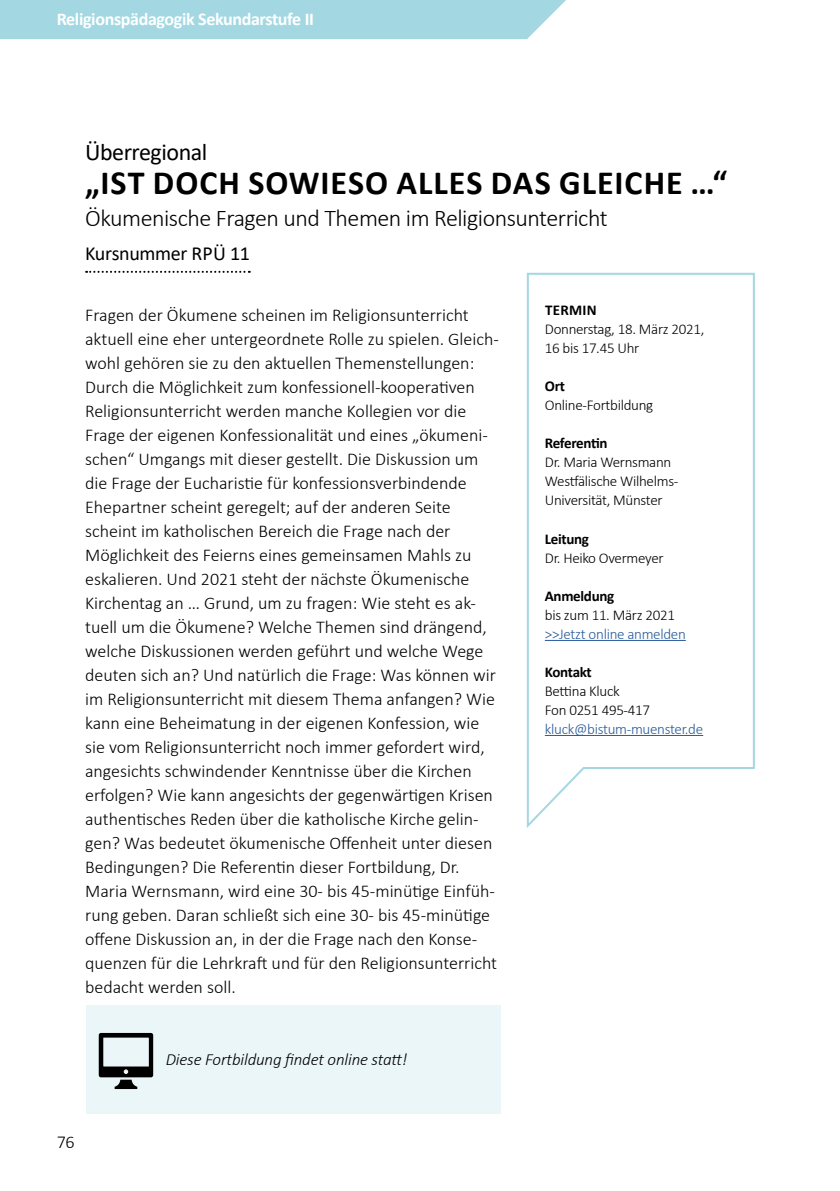
<style>
.page{position:relative;width:840px;height:1191px;background:#fff}
.page>*{position:absolute;margin:0;border:0;box-sizing:border-box;transform-origin:0 0}
.t1{font:700 34px "Calibri";letter-spacing:.03em;color:#000}
.t2{font:300 24px "Calibri";letter-spacing:-.02em;color:#000}
.t3{font:24px "Calibri";letter-spacing:-.02em;color:#000}
.t4{font:20px "Calibri";letter-spacing:-.02em;color:#000}
.t5{font:300 18px/24px "Calibri";color:#000}
.t6{font:700 18px "Calibri";letter-spacing:-.02em;color:#fff}
.t7{font:italic 300 17px "Calibri";letter-spacing:-.01em;color:#000}
.t8{font:300 15px/19px "Calibri";letter-spacing:-.02em;color:#000}
.t9{font:300 15px "Calibri";letter-spacing:-.02em;color:#275b9b}
.t10{font:700 15px "Calibri";letter-spacing:-.02em;color:#000}
</style>
<div class="page">
<div style="left:0;top:0;width:566px;height:39px;background:#a3d8e3"></div>
<svg style="left:86px;top:271px;width:164px;height:2px"></svg>
<svg style="left:526px;top:272px;width:229px;height:556px"></svg>
<div style="left:86px;top:1005px;width:414px;height:108px;background:#ebf6f9"></div>
<svg style="left:99px;top:1033px;width:54px;height:56px"></svg>
<p class="t6" style="left:57px;top:6px;width:258px">Religionspädagogik Sekundarstufe II</p>
<h2 class="t3" style="left:85px;top:135px;width:124px">Überregional</h2>
<h1 class="t1" style="left:85px;top:158px;width:643px">„IST DOCH SOWIESO ALLES DAS GLEICHE …“</h1>
<h2 class="t2" style="left:85px;top:203px;width:524px">Ökumenische Fragen und Themen im Religionsunterricht</h2>
<p class="t4" style="left:85px;top:239px;width:166px">Kursnummer RPÜ 11</p>
<p class="t5" style="left:85px;top:303px;width:415px">Fragen der Ökumene scheinen im Religionsunterricht aktuell eine eher untergeordnete Rolle zu spielen. Gleich&shy;wohl gehören sie zu den aktuellen Themenstellungen:<br>Durch die Möglichkeit zum konfessionell-kooperativen Religionsunterricht werden manche Kollegien vor die Frage der eigenen Konfessionalität und eines „ökumeni&shy;schen“ Umgangs mit dieser gestellt. Die Diskussion um die Frage der Eucharistie für konfessionsverbindende Ehepartner scheint geregelt; auf der anderen Seite scheint im katholischen Bereich die Frage nach der Möglichkeit des Feierns eines gemeinsamen Mahls zu eskalieren. Und 2021 steht der nächste Ökumenische Kirchentag an … Grund, um zu fragen: Wie steht es ak&shy;tuell um die Ökumene? Welche Themen sind drängend, welche Diskussionen werden geführt und welche Wege deuten sich an? Und natürlich die Frage: Was können wir im Religionsunterricht mit diesem Thema anfangen? Wie kann eine Beheimatung in der eigenen Konfession, wie sie vom Religionsunterricht noch immer gefordert wird, angesichts schwindender Kenntnisse über die Kirchen erfolgen? Wie kann angesichts der gegenwärtigen Krisen authentisches Reden über die katholische Kirche gelin&shy;gen? Was bedeutet ökumenische Offenheit unter diesen Bedingungen? Die Referentin dieser Fortbildung, Dr.<br>Maria Wernsmann, wird eine 30- bis 45-minütige Einfüh&shy;rung geben. Daran schließt sich eine 30- bis 45-minütige offene Diskussion an, in der die Frage nach den Konse&shy;quenzen für die Lehrkraft und für den Religionsunterricht bedacht werden soll.</p>
<p class="t10" style="left:545px;top:300px;width:53px">TERMIN</p>
<p class="t8" style="left:544px;top:320px;width:161px">Donnerstag, 18. März 2021,<br>16 bis 17.45 Uhr</p>
<p class="t10" style="left:544px;top:376px;width:22px">Ort</p>
<p class="t8" style="left:544px;top:396px;width:110px">Online-Fortbildung</p>
<p class="t10" style="left:544px;top:433px;width:64px">Referentin</p>
<p class="t8" style="left:544px;top:453px;width:135px">Dr. Maria Wernsmann<br>Westfälische Wilhelms-<br>Universität, Münster</p>
<p class="t10" style="left:544px;top:528px;width:46px">Leitung</p>
<p class="t8" style="left:544px;top:548px;width:120px">Dr. Heiko Overmeyer</p>
<p class="t10" style="left:544px;top:585px;width:71px">Anmeldung</p>
<p class="t8" style="left:544px;top:605px;width:132px">bis zum 11. März 2021</p>
<p class="t9" style="left:544px;top:624px;width:142px">&gt;&gt;Jetzt online anmelden</p>
<p class="t10" style="left:544px;top:661px;width:48px">Kontakt</p>
<p class="t8" style="left:544px;top:681px;width:107px">Bettina Kluck<br>Fon 0251 495-417</p>
<p class="t9" style="left:544px;top:719px;width:160px">kluck@bistum-muenster.de</p>
<p class="t5" style="left:57px;top:1129px;width:19px">76</p>
<p class="t7" style="left:166px;top:1049px;width:243px">Diese Fortbildung findet online statt!</p>
</div>
